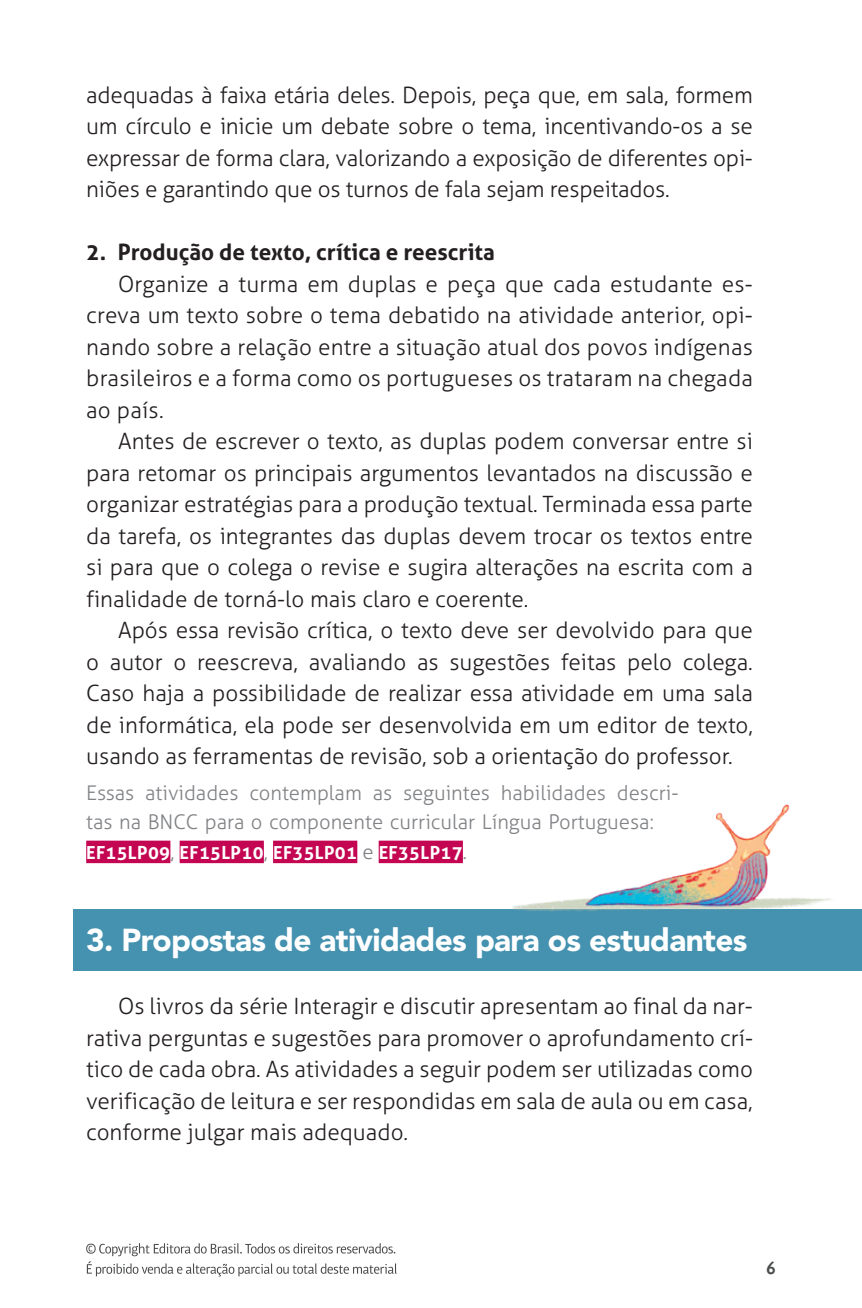
<style>
.page{position:relative;width:862px;height:1308px;background:#fff}
.page>*{position:absolute;margin:0;border:0;box-sizing:border-box;transform-origin:0 0}
.t1{font:900 31.5px "Avenir LT Std";letter-spacing:-.02em;color:#fff}
.t2{font:300 22.5px/31.5px "Aller";color:#231f20;text-align:justify}
.t3{font:700 22.5px "Aller";color:#231f20}
.t4{font:300 20.25px/29.2px "Aller";color:#808285}
.t5{font:700 18px "Aller";letter-spacing:.02em;color:#fff}
.t6{font:500 18px "Highlander Std";color:#4b4c4d}
.s1{font-weight:300;font-size:20.25px;color:#808285}
</style>
<div class="page">
<svg style="left:86px;top:1243px;width:310px;height:33px"></svg>
<div style="left:86px;top:840px;width:84px;height:23px;background:#c30552"></div>
<div style="left:179px;top:840px;width:85px;height:23px;background:#c30552"></div>
<div style="left:273px;top:840px;width:84px;height:23px;background:#c30552"></div>
<div style="left:378px;top:840px;width:84px;height:23px;background:#c30552"></div>
<div style="left:73px;top:909px;width:788px;height:62px;background:#4492b0"></div>
<img style="left:512px;top:804px;width:319px;height:107px">
<p class="t2" style="left:86px;top:79px;width:668px">adequadas à faixa etária deles. Depois, peça que, em sala, formem um círculo e inicie um debate sobre o tema, incentivando-os a se expressar de forma clara, valorizando a exposição de diferentes opi&shy;niões e garantindo que os turnos de fala sejam respeitados.</p>
<p class="t3" style="left:86px;top:238px;width:410px">2. Produção de texto, crítica e reescrita</p>
<p class="t2" style="left:86px;top:268px;width:668px;text-indent:32px">Organize a turma em duplas e peça que cada estudante es&shy;creva um texto sobre o tema debatido na atividade anterior, opi&shy;nando sobre a relação entre a situação atual dos povos indígenas brasileiros e a forma como os portugueses os trataram na chegada ao país.</p>
<p class="t2" style="left:86px;top:425px;width:668px;text-indent:32px">Antes de escrever o texto, as duplas podem conversar entre si para retomar os principais argumentos levantados na discussão e organizar estratégias para a produção textual. Terminada essa parte da tarefa, os integrantes das duplas devem trocar os textos entre si para que o colega o revise e sugira alterações na escrita com a finalidade de torná-lo mais claro e coerente.</p>
<p class="t2" style="left:86px;top:614px;width:668px;text-indent:32px">Após essa revisão crítica, o texto deve ser devolvido para que o autor o reescreva, avaliando as sugestões feitas pelo colega.<br>Caso haja a possibilidade de realizar essa atividade em uma sala de informática, ela pode ser desenvolvida em um editor de texto, usando as ferramentas de revisão, sob a orientação do professor.</p>
<p class="t4" style="left:86px;top:778px;width:593px">Essas atividades contemplam as seguintes habilidades descri&shy;tas na BNCC para o componente curricular Língua Portuguesa:</p>
<p class="t5" style="left:86px;top:841px;width:382px">EF15LP09<span class="s1">,</span> EF15LP10<span class="s1">,</span> EF35LP01 <span class="s1">e</span> EF35LP17<span class="s1">.</span></p>
<h1 class="t1" style="left:86px;top:920px;width:662px">3. Propostas de atividades para os estudantes</h1>
<p class="t2" style="left:86px;top:990px;width:668px;text-indent:32px">Os livros da série Interagir e discutir apresentam ao final da nar&shy;rativa perguntas e sugestões para promover o aprofundamento crí&shy;tico de cada obra. As atividades a seguir podem ser utilizadas como verificação de leitura e ser respondidas em sala de aula ou em casa, conforme julgar mais adequado.</p>
<p class="t6" style="left:765px;top:1257px;width:11px">6</p>
</div>
